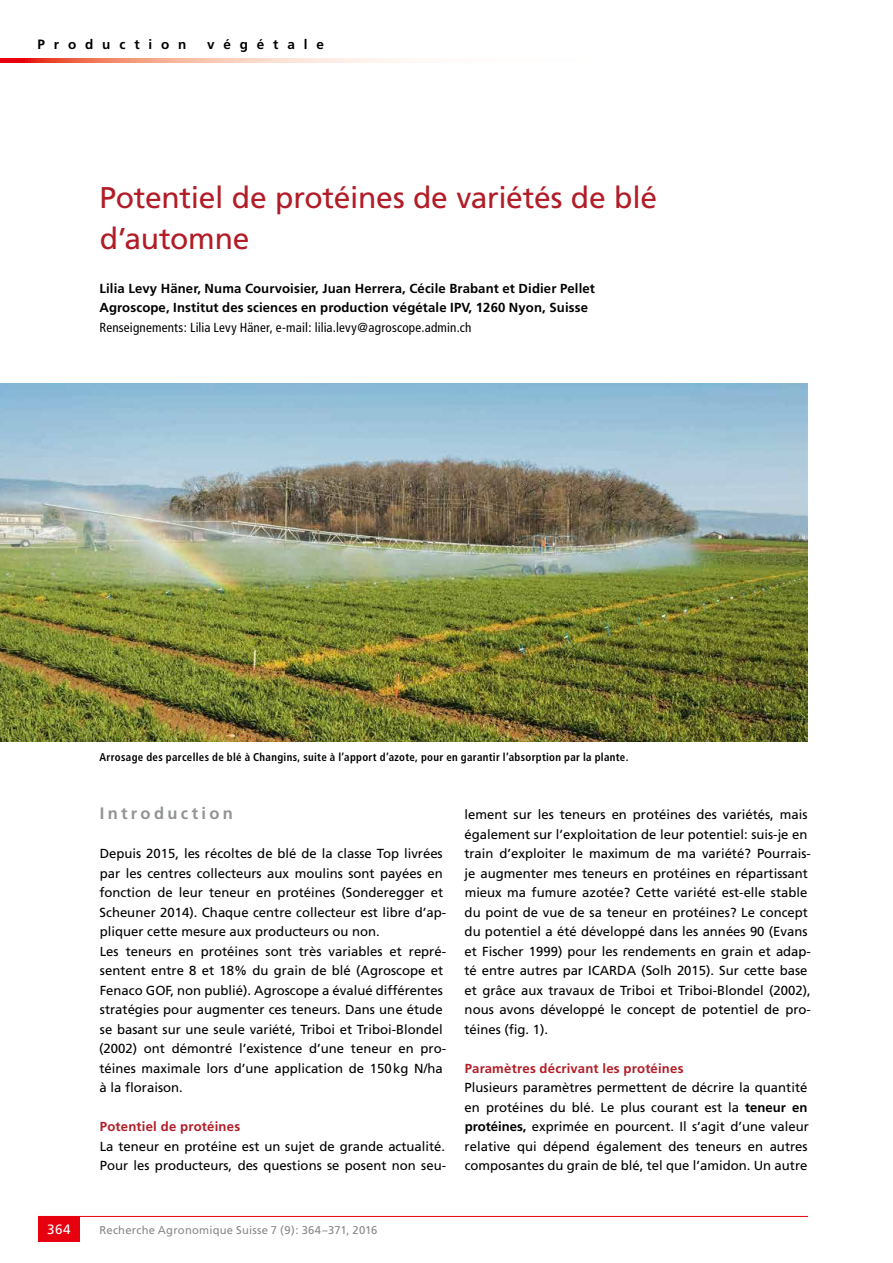
<style>
.page{position:relative;width:893px;height:1263px;background:#fff}
.page>*{position:absolute;margin:0;border:0;box-sizing:border-box;transform-origin:0 0}
.t1{font:30px/40.5px "Frutiger";letter-spacing:-.01em;color:#b21c27}
.t2{font:700 16.5px "Frutiger";letter-spacing:.2em;color:#929493}
.t3{font:700 13.5px "Frutiger";letter-spacing:.655em;color:#000}
.t4{font:13.5px "Frutiger";color:#fff}
.t5{font:13.2px/19.5px "Frutiger";color:#000}
.t6{font:700 13.2px/19.5px "Frutiger";letter-spacing:.01em;color:#000}
.t7{font:condensed 13.2px "Frutiger";letter-spacing:.015em;color:#000}
.t8{font:700 13.2px "Frutiger";letter-spacing:.015em;color:#b21c27}
.t9{font:700 condensed 11.25px "Frutiger";letter-spacing:.03em;color:#000}
.t10{font:11.25px "Frutiger";letter-spacing:.02em;color:#878988}
.s1{font-weight:700}
</style>
<div class="page">
<hr style="left:38px;top:1216px;width:770px;height:1px;background:#e7000e">
<div style="left:38px;top:1216px;width:42px;height:26px;background:#e7000e"></div>
<svg style="left:0;top:58px;width:409px;height:5px;background:#f6ab9a"></svg>
<img style="left:0;top:383px;width:808px;height:358px">
<p class="t3" style="left:38px;top:36px;width:150px">Production</p>
<p class="t3" style="left:207px;top:36px;width:118px">végétale</p>
<h1 class="t1" style="left:99px;top:177px;width:559px">Potentiel de protéines de variétés de blé d’automne</h1>
<p class="t6" style="left:99px;top:278px;width:497px">Lilia Levy Häner, Numa Courvoisier, Juan Herrera, Cécile Brabant et Didier Pellet<br>Agroscope, Institut des sciences en production végétale IPV, 1260 Nyon, Suisse</p>
<p class="t7" style="left:99px;top:319px;width:374px">Renseignements: Lilia Levy Häner, e-mail: lilia.levy@agroscope.admin.ch</p>
<p class="t9" style="left:99px;top:750px;width:530px">Arrosage des parcelles de blé à Changins, suite à l’apport d’azote, pour en garantir l’absorption par la plante.</p>
<p class="t2" style="left:100px;top:804px;width:135px">Introduction</p>
<p class="t5" style="left:99px;top:844px;width:348px">Depuis 2015, les récoltes de blé de la classe Top livrées par les centres collecteurs aux moulins sont payées en fonction de leur teneur en protéines (Sonderegger et Scheuner 2014). Chaque centre collecteur est libre d’ap&shy;pliquer cette mesure aux producteurs ou non.<br>Les teneurs en protéines sont très variables et repré&shy;sentent entre 8 et 18% du grain de blé (Agroscope et Fenaco GOF, non publié). Agroscope a évalué différentes stratégies pour augmenter ces teneurs. Dans une étude se basant sur une seule variété, Triboi et Triboi-Blondel (2002) ont démontré l’existence d’une teneur en pro&shy;téines maximale lors d’une application de 150kg N/ha à la floraison.</p>
<p class="t8" style="left:100px;top:1119px;width:142px">Potentiel de protéines</p>
<p class="t5" style="left:100px;top:1136px;width:348px">La teneur en protéine est un sujet de grande actualité.<br>Pour les producteurs, des questions se posent non seu-</p>
<p class="t5" style="left:464px;top:805px;width:348px">lement sur les teneurs en protéines des variétés, mais également sur l’exploitation de leur potentiel: suis-je en train d’exploiter le maximum de ma variété? Pourrais&shy;je augmenter mes teneurs en protéines en répartissant mieux ma fumure azotée? Cette variété est-elle stable du point de vue de sa teneur en protéines? Le concept du potentiel a été développé dans les années 90 (Evans et Fischer 1999) pour les rendements en grain et adap&shy;té entre autres par ICARDA (Solh 2015). Sur cette base et grâce aux travaux de Triboi et Triboi-Blondel (2002), nous avons développé le concept de potentiel de pro&shy;téines (fig. 1).</p>
<p class="t8" style="left:465px;top:1060px;width:220px">Paramètres décrivant les protéines</p>
<p class="t5" style="left:465px;top:1078px;width:346px;text-align:justify">Plusieurs paramètres permettent de décrire la quantité en protéines du blé. Le plus courant est la <span class="s1">teneur en protéines,</span> exprimée en pourcent. Il s’agit d’une valeur relative qui dépend également des teneurs en autres composantes du grain de blé, tel que l’amidon. Un autre</p>
<p class="t4" style="left:47px;top:1221px;width:25px">364</p>
<p class="t10" style="left:99px;top:1223px;width:280px">Recherche Agronomique Suisse 7 (9): 364–371, 2016</p>
</div>
